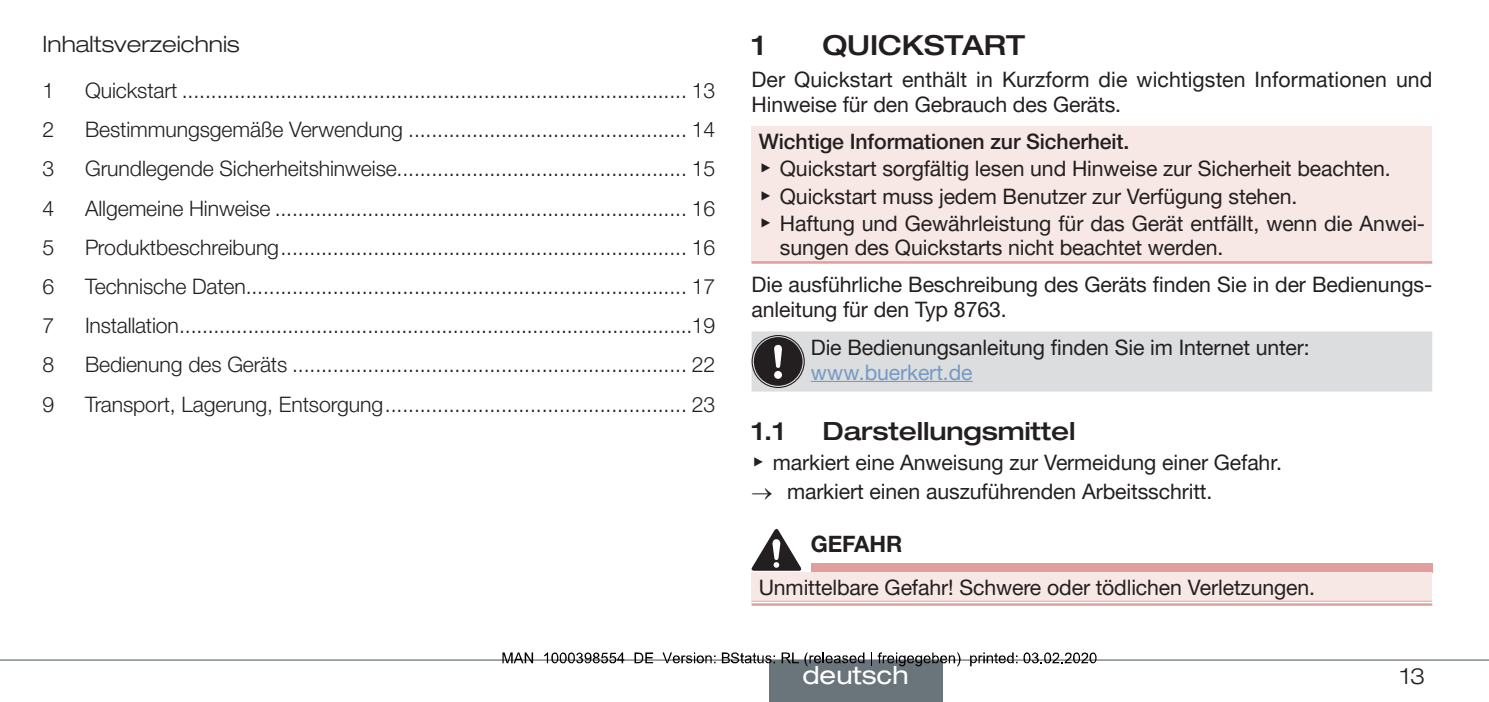
<style>
.page{position:relative;width:1489px;height:702px;background:#fff}
.page>*{position:absolute;margin:0;border:0;box-sizing:border-box;transform-origin:0 0}
.t1{font:500 expanded 27.5px "Helvetica Neue LTW1 G";letter-spacing:-.005em;color:#231f20}
.t2{font:500 expanded 25px "Helvetica Neue LTW1 G";letter-spacing:-.005em;color:#231f20}
.t3{font:expanded 25px "Helvetica Neue LTW1 G";color:#fff}
.t4{font:300 expanded 22.5px "Helvetica Neue LTW1 G";color:#231f20}
.t5{font:700 22.5px "Helvetica Neue LTW1 G";letter-spacing:-.005em;color:#231f20}
.t6{font:300 21.25px "Helvetica Neue LTW1 G";letter-spacing:-.005em;color:#231f20}
.t7{font:21.25px/27.5px "Helvetica Neue LTW1 G";letter-spacing:-.005em;color:#231f20}
.t8{font:21.25px "Helvetica Neue LTW1 G";letter-spacing:-.005em;color:#739ac7}
.s1{font-weight:500}
.s2{font-family:"Arial Unicode MS"}
</style>
<div class="page">
<div style="left:751px;top:126px;width:680px;height:136px;background:#f7e7e5"></div>
<hr style="left:751px;top:261px;width:680px;height:3px;background:#df9f9e">
<svg style="left:751px;top:331px;width:680px;height:60px;background:#d3d4d5"></svg>
<hr style="left:810px;top:381px;width:162px;height:1px;background:#739ac7">
<div style="left:810px;top:563px;width:621px;height:9px;background:#df9f9e"></div>
<div style="left:751px;top:572px;width:680px;height:31px;background:#f7e7e5"></div>
<svg style="left:751px;top:601px;width:59px;height:2px"></svg>
<svg style="left:810px;top:601px;width:621px;height:2px"></svg>
<hr style="left:751px;top:600px;width:59px;height:1px;background:#df9f9e">
<hr style="left:751px;top:603px;width:59px;height:2px;background:#df9f9e">
<hr style="left:810px;top:600px;width:621px;height:1px;background:#df9f9e">
<hr style="left:810px;top:603px;width:621px;height:2px;background:#df9f9e">
<svg style="left:751px;top:529px;width:50px;height:41px"></svg>
<hr style="left:0;top:659px;width:1488px;height:1px;background:#6a747b">
<div style="left:768px;top:660px;width:174px;height:42px;background:#6a747b"></div>
<svg style="left:502px;top:652px;width:31px;height:11px"></svg>
<svg style="left:544px;top:652px;width:80px;height:11px"></svg>
<svg style="left:634px;top:652px;width:19px;height:11px"></svg>
<svg style="left:662px;top:652px;width:53px;height:11px"></svg>
<svg style="left:722px;top:652px;width:53px;height:11px"></svg>
<svg style="left:781px;top:652px;width:83px;height:14px"></svg>
<svg style="left:871px;top:652px;width:89px;height:14px"></svg>
<svg style="left:970px;top:652px;width:47px;height:14px"></svg>
<svg style="left:1023px;top:652px;width:73px;height:11px"></svg>
<p class="t4" style="left:43px;top:30px;width:199px">Inhaltsverzeichnis</p>
<p class="t6" style="left:43px;top:77px;width:13px">1</p>
<p class="t6" style="left:85px;top:77px;width:631px">Quickstart ....................................................................................... 13</p>
<p class="t6" style="left:43px;top:116px;width:13px">2</p>
<p class="t6" style="left:85px;top:116px;width:631px">Bestimmungsgemäße Verwendung ................................................ 14</p>
<p class="t6" style="left:43px;top:156px;width:13px">3</p>
<p class="t6" style="left:85px;top:156px;width:631px">Grundlegende Sicherheitshinweise.................................................. 15</p>
<p class="t6" style="left:43px;top:195px;width:13px">4</p>
<p class="t6" style="left:85px;top:195px;width:631px">Allgemeine Hinweise ....................................................................... 16</p>
<p class="t6" style="left:43px;top:234px;width:13px">5</p>
<p class="t6" style="left:85px;top:234px;width:631px">Produktbeschreibung...................................................................... 16</p>
<p class="t6" style="left:43px;top:273px;width:13px">6</p>
<p class="t6" style="left:85px;top:273px;width:631px">Technische Daten............................................................................ 17</p>
<p class="t6" style="left:43px;top:312px;width:13px">7</p>
<p class="t6" style="left:85px;top:312px;width:631px">Installation..........................................................................................19</p>
<p class="t6" style="left:43px;top:352px;width:13px">8</p>
<p class="t6" style="left:85px;top:352px;width:631px">Bedienung des Geräts .................................................................... 22</p>
<p class="t6" style="left:43px;top:391px;width:13px">9</p>
<p class="t6" style="left:85px;top:391px;width:631px">Transport, Lagerung, Entsorgung.................................................... 23</p>
<p class="t1" style="left:751px;top:28px;width:15px">1</p>
<p class="t1" style="left:822px;top:28px;width:196px">Quickstart</p>
<p class="t7" style="left:751px;top:67px;width:682px;line-height:25px">Der Quickstart enthält in Kurzform die wichtigsten Informationen und<br>Hinweise für den Gebrauch des Geräts.</p>
<p class="t7" style="left:758px;top:127px;width:668px"><span class="s1">Wichtige Informationen zur Sicherheit.<br></span><span class="s2">▶</span> Quickstart sorgfältig lesen und Hinweise zur Sicherheit beachten.<br><span class="s2">▶</span> Quickstart muss jedem Benutzer zur Verfügung stehen.<br><span class="s2">▶</span> Haftung und Gewährleistung für das Gerät entfällt, wenn die Anwei-</p>
<p class="t7" style="left:751px;top:229px;width:682px;line-height:37px;text-indent:28px">sungen des Quickstarts nicht beachtet werden.<br>Die ausführliche Beschreibung des Geräts finden Sie in der Bedienungs-</p>
<p class="t7" style="left:810px;top:291px;width:500px;line-height:37.5px;text-indent:-59px">anleitung für den Typ 8763.<br>Die Bedienungsanleitung finden Sie im Internet unter:</p>
<p class="t8" style="left:810px;top:359px;width:163px">www.buerkert.de</p>
<p class="t2" style="left:751px;top:415px;width:35px">1.1</p>
<p class="t2" style="left:822px;top:415px;width:254px">Darstellungsmittel</p>
<p class="t7" style="left:751px;top:448px;width:532px"><span class="s2">▶</span> markiert eine Anweisung zur Vermeidung einer Gefahr.</p>
<p class="t7" style="left:751px;top:477px;width:462px">→ markiert einen auszuführenden Arbeitsschritt.</p>
<p class="t5" style="left:810px;top:530px;width:93px">GEFAHR</p>
<p class="t7" style="left:758px;top:573px;width:558px">Unmittelbare Gefahr! Schwere oder tödlichen Verletzungen.</p>
<p class="t3" style="left:802px;top:659px;width:108px">deutsch</p>
<p class="t4" style="left:1399px;top:661px;width:27px">13</p>
</div>
